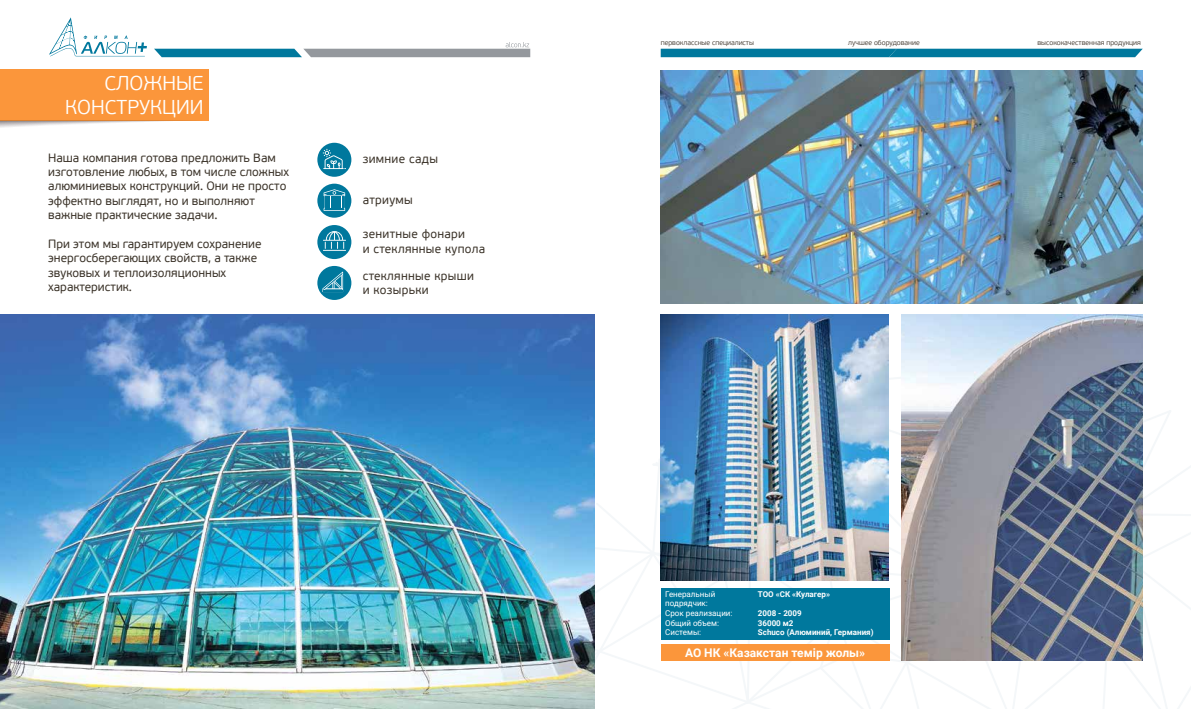
<style>
.page{position:relative;width:1191px;height:709px;background:#fff}
.page>*{position:absolute;margin:0;border:0;box-sizing:border-box;transform-origin:0 0}
.t1{font:300 20px/24px "PF Beau Sans Pro";color:#fff;text-align:right}
.t2{font:12px/14.4px "PF Beau Sans Pro";color:#3c342a}
.t3{font:12px/14.4px "PF Beau Sans Pro";letter-spacing:.025em;color:#3c342a}
.t4{font:700 12px "Roboto";color:#fff}
.t5{font:700 8px/9.6px "Roboto";color:#fff}
.t6{font:8px/9.6px "Roboto";color:#fff}
.t7{font:300 7px "PF Beau Sans Pro";color:#3b3228}
</style>
<div class="page">
<img style="left:0;top:314px;width:595px;height:395px">
<svg style="left:49px;top:17px;width:98px;height:39px"></svg>
<svg style="left:154px;top:42px;width:376px;height:15px"></svg>
<div style="left:0;top:70px;width:209px;height:51px;background:#fb963b"></div>
<svg style="left:0;top:121px;width:162px;height:7px"></svg>
<svg style="left:317px;top:143px;width:34px;height:34px"></svg>
<svg style="left:317px;top:184px;width:34px;height:34px"></svg>
<svg style="left:317px;top:225px;width:34px;height:34px"></svg>
<svg style="left:317px;top:266px;width:34px;height:34px"></svg>
<svg style="left:595px;top:346px;width:596px;height:363px"></svg>
<div style="left:660px;top:49px;width:482px;height:8px;background:#00789d"></div>
<img style="left:660px;top:314px;width:229px;height:266px">
<div style="left:660px;top:644px;width:229px;height:16px;background:#fb963b"></div>
<div style="left:660px;top:588px;width:229px;height:52px;background:#00789d"></div>
<img style="left:660px;top:71px;width:482px;height:232px">
<img style="left:901px;top:314px;width:241px;height:346px">
<h1 class="t1" style="left:65px;top:71px;width:140px">СЛОЖНЫЕ<br>КОНСТРУКЦИИ</h1>
<p class="t2" style="left:48px;top:150px;width:242px">Наша компания готова предложить Вам изготовление любых, в том числе сложных алюминиевых конструкций. Они не просто эффектно выглядят, но и выполняют важные практические задачи.</p>
<p class="t2" style="left:48px;top:237px;width:215px">При этом мы гарантируем сохранение энергосберегающих свойств, а также звуковых и теплоизоляционных характеристик.</p>
<p class="t3" style="left:363px;top:152px;width:77px">зимние сады</p>
<p class="t3" style="left:363px;top:193px;width:52px">атриумы</p>
<p class="t3" style="left:363px;top:227px;width:124px">зенитные фонари<br>и стеклянные купола</p>
<p class="t3" style="left:363px;top:269px;width:113px">стеклянные крыши и козырьки</p>
<p class="t7" style="left:660px;top:39px;width:95px">первоклассные специалисты</p>
<p class="t7" style="left:848px;top:39px;width:73px">лучшее оборудование</p>
<p class="t7" style="left:1037px;top:39px;width:105px">высококачественная продукция</p>
<p class="t6" style="left:665px;top:588px;width:69px">Генеральный подрядчик:<br>Срок реализации:<br>Общий объем:<br>Системы:</p>
<p class="t5" style="left:758px;top:588px;width:74px">ТОО «СК «Кулагер»</p>
<p class="t5" style="left:758px;top:608px;width:117px">2008 - 2009<br>36000 м2<br>Schuco (Алюминий, Германия)</p>
<p class="t4" style="left:685px;top:644px;width:182px">АО НК «Казакстан темір жолы»</p>
</div>
